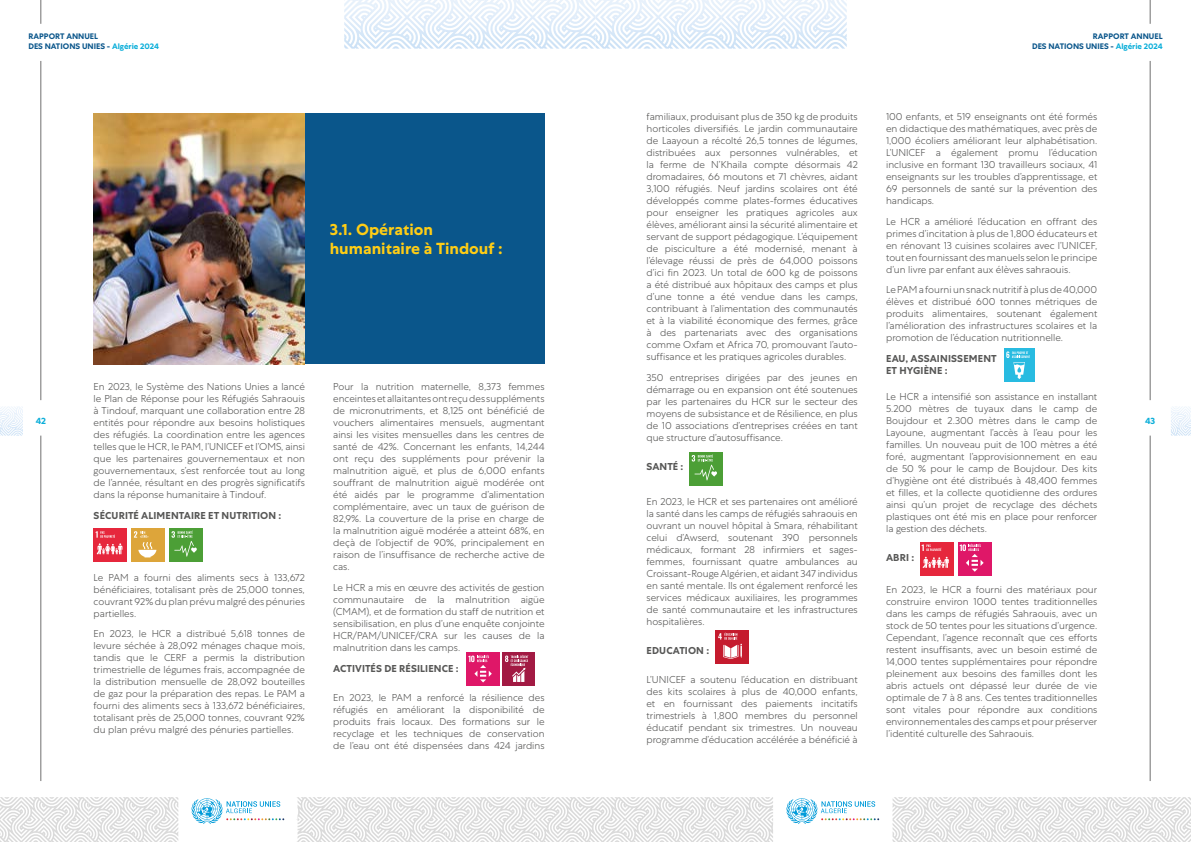
<style>
.page{position:relative;width:1191px;height:842px;background:#fff}
.page>*{position:absolute;margin:0;border:0;box-sizing:border-box;transform-origin:0 0}
.t1{font:700 16px/19.2px "Centra No 1";color:#ffcd15}
.t2{font:300 10px/12px "Centra No 1";color:#575756;text-align:justify}
.t3{font:700 10px/12px "Centra No 1";letter-spacing:.01em;color:#575756}
.t4{font:700 9px "Centra No 1";color:#0baed9}
.t5{font:700 8px/9.6px "Centra No 1";color:#0a568b}
.s1{color:#0baed9}
</style>
<div class="page">
<svg style="left:892px;top:797px;width:299px;height:45px"></svg>
<svg style="left:297px;top:797px;width:476px;height:45px"></svg>
<svg style="left:191px;top:798px;width:93px;height:26px"></svg>
<svg style="left:786px;top:798px;width:93px;height:26px"></svg>
<svg style="left:0;top:797px;width:178px;height:45px"></svg>
<svg style="left:344px;top:0;width:502px;height:49px"></svg>
<svg style="left:1171px;top:407px;width:20px;height:29px"></svg>
<svg style="left:0;top:407px;width:23px;height:29px"></svg>
<svg style="left:41px;top:0;width:1px;height:24px"></svg>
<hr style="left:41px;top:61px;width:1px;height:339px;background:#706f6f">
<hr style="left:41px;top:436px;width:1px;height:345px;background:#706f6f">
<svg style="left:1149px;top:0;width:1px;height:24px"></svg>
<hr style="left:1149px;top:61px;width:1px;height:339px;background:#706f6f">
<hr style="left:1149px;top:436px;width:1px;height:345px;background:#706f6f">
<div style="left:305px;top:113px;width:239px;height:251px;background:#0a568b"></div>
<img style="left:94px;top:113px;width:211px;height:251px">
<div style="left:131px;top:528px;width:34px;height:34px;background:#dda53a"></div>
<svg style="left:134px;top:531px;width:22px;height:26px"></svg>
<div style="left:94px;top:528px;width:33px;height:34px;background:#e6273c"></div>
<svg style="left:96px;top:531px;width:26px;height:24px"></svg>
<div style="left:169px;top:528px;width:33px;height:34px;background:#4c9f36"></div>
<svg style="left:171px;top:530px;width:26px;height:27px"></svg>
<div style="left:689px;top:452px;width:33px;height:33px;background:#4c9f36"></div>
<svg style="left:691px;top:454px;width:26px;height:26px"></svg>
<div style="left:502px;top:653px;width:33px;height:33px;background:#a21a43"></div>
<svg style="left:505px;top:655px;width:23px;height:27px"></svg>
<div style="left:466px;top:653px;width:34px;height:33px;background:#df1768"></div>
<svg style="left:468px;top:655px;width:24px;height:27px"></svg>
<div style="left:715px;top:630px;width:34px;height:34px;background:#c51b2e"></div>
<svg style="left:718px;top:632px;width:24px;height:27px"></svg>
<div style="left:1003px;top:349px;width:31px;height:33px;background:#28bbe1"></div>
<svg style="left:1006px;top:351px;width:24px;height:28px"></svg>
<div style="left:919px;top:541px;width:34px;height:34px;background:#e6273c"></div>
<svg style="left:921px;top:544px;width:20px;height:7px"></svg>
<svg style="left:922px;top:557px;width:27px;height:11px"></svg>
<div style="left:957px;top:541px;width:34px;height:34px;background:#df1768"></div>
<svg style="left:959px;top:544px;width:24px;height:28px"></svg>
<p class="t5" style="left:28px;top:32px;width:132px">RAPPORT ANNUEL<br>DES NATIONS UNIES - <span class="s1">Algérie 2024</span></p>
<p class="t5" style="left:1032px;top:32px;width:132px;text-align:right">RAPPORT ANNUEL<br>DES NATIONS UNIES - <span class="s1">Algérie 2024</span></p>
<h1 class="t1" style="left:330px;top:220px;width:174px">3.1. Opération humanitaire à Tindouf :</h1>
<p class="t4" style="left:36px;top:416px;width:12px">42</p>
<p class="t2" style="left:94px;top:381px;width:213px">En 2023, le Système des Nations Unies a lancé le Plan de Réponse pour les Réfugiés Sahraouis à Tindouf, marquant une collaboration entre 28 entités pour répondre aux besoins holistiques des réfugiés. La coordination entre les agences telles que le HCR, le PAM, l’UNICEF et l’OMS, ainsi que les partenaires gouvernementaux et non gouvernementaux, s’est renforcée tout au long de l’année, résultant en des progrès significatifs dans la réponse humanitaire à Tindouf.</p>
<p class="t3" style="left:94px;top:510px;width:189px">SÉCURITÉ ALIMENTAIRE ET NUTRITION :</p>
<p class="t2" style="left:94px;top:571px;width:213px">Le PAM a fourni des aliments secs à 133,672 bénéficiaires, totalisant près de 25,000 tonnes, couvrant 92% du plan prévu malgré des pénuries partielles.</p>
<p class="t2" style="left:94px;top:628px;width:213px">En 2023, le HCR a distribué 5,618 tonnes de levure séchée à 28,092 ménages chaque mois, tandis que le CERF a permis la distribution trimestrielle de légumes frais, accompagnée de la distribution mensuelle de 28,092 bouteilles de gaz pour la préparation des repas. Le PAM a fourni des aliments secs à 133,672 bénéficiaires, totalisant près de 25,000 tonnes, couvrant 92% du plan prévu malgré des pénuries partielles.</p>
<p class="t2" style="left:333px;top:381px;width:213px">Pour la nutrition maternelle, 8,373 femmes enceintes et allaitantes ont reçu des suppléments de micronutriments, et 8,125 ont bénéficié de vouchers alimentaires mensuels, augmentant ainsi les visites mensuelles dans les centres de santé de 42%. Concernant les enfants, 14,244 ont reçu des suppléments pour prévenir la malnutrition aiguë, et plus de 6,000 enfants souffrant de malnutrition aiguë modérée ont été aidés par le programme d’alimentation complémentaire, avec un taux de guérison de 82,9%. La couverture de la prise en charge de la malnutrition aiguë modérée a atteint 68%, en deçà de l’objectif de 90%, principalement en raison de l’insuffisance de recherche active de cas.</p>
<p class="t2" style="left:333px;top:581px;width:213px">Le HCR a mis en œuvre des activités de gestion communautaire de la malnutrition aigüe (CMAM), et de formation du staff de nutrition et sensibilisation, en plus d’une enquête conjointe HCR/PAM/UNICEF/CRA sur les causes de la malnutrition dans les camps.</p>
<p class="t3" style="left:333px;top:662px;width:127px">ACTIVITÉS DE RÉSILIENCE :</p>
<p class="t2" style="left:333px;top:691px;width:213px">En 2023, le PAM a renforcé la résilience des réfugiés en améliorant la disponibilité de produits frais locaux. Des formations sur le recyclage et les techniques de conservation de l’eau ont été dispensées dans 424 jardins</p>
<p class="t2" style="left:646px;top:111px;width:213px">familiaux, produisant plus de 350 kg de produits horticoles diversifiés. Le jardin communautaire de Laayoun a récolté 26,5 tonnes de légumes, distribuées aux personnes vulnérables, et la ferme de N’Khaila compte désormais 42 dromadaires, 66 moutons et 71 chèvres, aidant 3,100 réfugiés. Neuf jardins scolaires ont été développés comme plates-formes éducatives pour enseigner les pratiques agricoles aux élèves, améliorant ainsi la sécurité alimentaire et servant de support pédagogique. L’équipement de pisciculture a été modernisé, menant à l’élevage réussi de près de 64,000 poissons d’ici fin 2023. Un total de 600 kg de poissons a été distribué aux hôpitaux des camps et plus d’une tonne a été vendue dans les camps, contribuant à l’alimentation des communautés et à la viabilité économique des fermes, grâce à des partenariats avec des organisations comme Oxfam et Africa 70, promouvant l’auto&shy;suffisance et les pratiques agricoles durables.</p>
<p class="t2" style="left:646px;top:371px;width:213px">350 entreprises dirigées par des jeunes en démarrage ou en expansion ont été soutenues par les partenaires du HCR sur le secteur des moyens de subsistance et de Résilience, en plus de 10 associations d’entreprises créées en tant que structure d’autosuffisance.</p>
<p class="t3" style="left:646px;top:461px;width:38px">SANTÉ :</p>
<p class="t2" style="left:646px;top:495px;width:213px">En 2023, le HCR et ses partenaires ont amélioré la santé dans les camps de réfugiés sahraouis en ouvrant un nouvel hôpital à Smara, réhabilitant celui d’Awserd, soutenant 390 personnels médicaux, formant 28 infirmiers et sages&shy;femmes, fournissant quatre ambulances au Croissant-Rouge Algérien, et aidant 347 individus en santé mentale. Ils ont également renforcé les services médicaux auxiliaires, les programmes de santé communautaire et les infrastructures hospitalières.</p>
<p class="t3" style="left:646px;top:644px;width:64px">EDUCATION :</p>
<p class="t2" style="left:646px;top:673px;width:213px">L’UNICEF a soutenu l’éducation en distribuant des kits scolaires à plus de 40,000 enfants, et en fournissant des paiements incitatifs trimestriels à 1,800 membres du personnel éducatif pendant six trimestres. Un nouveau programme d’éducation accélérée a bénéficié à</p>
<p class="t2" style="left:886px;top:111px;width:213px">100 enfants, et 519 enseignants ont été formés en didactique des mathématiques, avec près de 1,000 écoliers améliorant leur alphabétisation.<br>L’UNICEF a également promu l’éducation inclusive en formant 130 travailleurs sociaux, 41 enseignants sur les troubles d’apprentissage, et 69 personnels de santé sur la prévention des handicaps.</p>
<p class="t2" style="left:886px;top:215px;width:213px">Le HCR a amélioré l’éducation en offrant des primes d’incitation à plus de 1,800 éducateurs et en rénovant 13 cuisines scolaires avec l’UNICEF, tout en fournissant des manuels selon le principe d’un livre par enfant aux élèves sahraouis.</p>
<p class="t2" style="left:886px;top:284px;width:213px">Le PAM a fourni un snack nutritif à plus de 40,000 élèves et distribué 600 tonnes métriques de produits alimentaires, soutenant également l’amélioration des infrastructures scolaires et la promotion de l’éducation nutritionnelle.</p>
<p class="t3" style="left:886px;top:353px;width:112px">EAU, ASSAINISSEMENT<br>ET HYGIÈNE :</p>
<p class="t2" style="left:886px;top:391px;width:213px">Le HCR a intensifié son assistance en installant 5.200 mètres de tuyaux dans le camp de Boujdour et 2.300 mètres dans le camp de Layoune, augmentant l’accès à l’eau pour les familles. Un nouveau puit de 100 mètres a été foré, augmentant l’approvisionnement en eau de 50 % pour le camp de Boujdour. Des kits d’hygiène ont été distribués à 48,400 femmes et filles, et la collecte quotidienne des ordures ainsi qu’un projet de recyclage des déchets plastiques ont été mis en place pour renforcer la gestion des déchets.</p>
<p class="t3" style="left:886px;top:552px;width:30px">ABRI :</p>
<p class="t2" style="left:886px;top:583px;width:213px">En 2023, le HCR a fourni des matériaux pour construire environ 1000 tentes traditionnelles dans les camps de réfugiés Sahraouis, avec un stock de 50 tentes pour les situations d’urgence.<br>Cependant, l’agence reconnaît que ces efforts restent insuffisants, avec un besoin estimé de 14,000 tentes supplémentaires pour répondre pleinement aux besoins des familles dont les abris actuels ont dépassé leur durée de vie optimale de 7 à 8 ans. Ces tentes traditionnelles sont vitales pour répondre aux conditions environnementales des camps et pour préserver l’identité culturelle des Sahraouis.</p>
<p class="t4" style="left:1145px;top:416px;width:12px">43</p>
</div>
